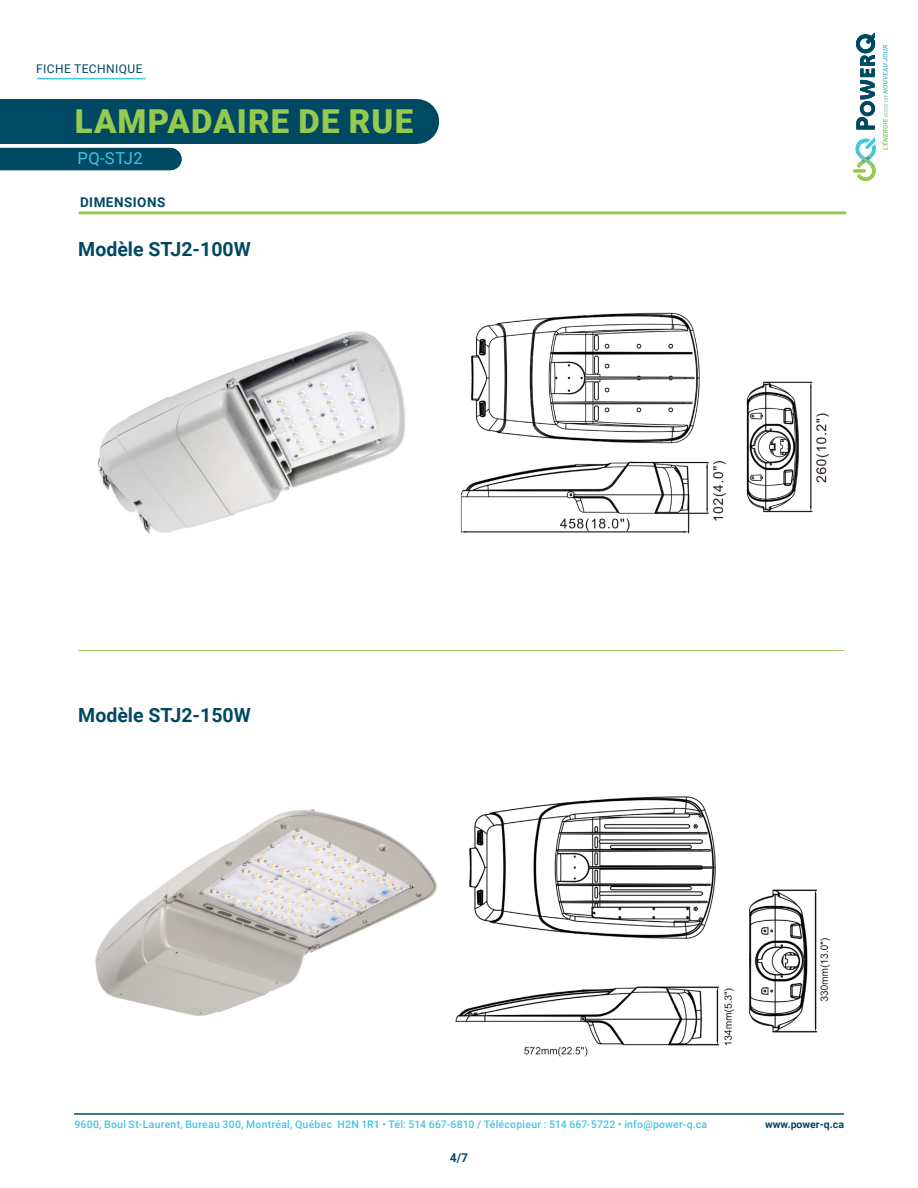
<style>
.page{position:relative;width:918px;height:1188px;background:#fff}
.page>*{position:absolute;margin:0;border:0;box-sizing:border-box;transform-origin:0 0}
.t1{font:900 33px "Roboto";letter-spacing:.035em;color:#96ca4e}
.t2{font:700 19.5px "Roboto";color:#004963}
.t3{font:16.5px "Roboto";letter-spacing:.035em;color:#44c5e0}
.t4{font:700 13.5px "Roboto";letter-spacing:.035em;color:#004963}
.t5{font:12px "Roboto";letter-spacing:.035em;color:#004963}
.t6{font:700 12px "Roboto";color:#004963}
.t7{font:500 10.5px "Roboto";letter-spacing:.02em;color:#44c5e0}
.t8{font:700 10.5px "Roboto";color:#004963}
</style>
<div class="page">
<hr style="left:37px;top:78px;width:108px;height:1px;background:#44c5e0">
<div style="left:0;top:99px;width:417px;height:45px;background:#004963"></div>
<div style="left:0;top:148px;width:171px;height:22px;background:#004963"></div>
<hr style="left:74px;top:1114px;width:770px;height:1px;background:#004963">
<svg style="left:856px;top:32px;width:19px;height:98px"></svg>
<svg style="left:853px;top:137px;width:23px;height:44px"></svg>
<svg style="left:883px;top:45px;width:5px;height:44px"></svg>
<hr style="left:80px;top:211px;width:765px;height:3px;background:#96ca4e">
<hr style="left:78px;top:650px;width:766px;height:1px;background:#96ca4e">
<img style="left:97px;top:331px;width:309px;height:203px">
<img style="left:95px;top:809px;width:342px;height:207px">
<img style="left:455px;top:796px;width:375px;height:261px">
<img style="left:460px;top:312px;width:370px;height:222px">
<p class="t5" style="left:36px;top:60px;width:108px">FICHE TECHNIQUE</p>
<h1 class="t1" style="left:75px;top:98px;width:340px">LAMPADAIRE DE RUE</h1>
<h3 class="t3" style="left:78px;top:147px;width:67px">PQ-STJ2</h3>
<p class="t4" style="left:80px;top:193px;width:87px">DIMENSIONS</p>
<h2 class="t2" style="left:78px;top:235px;width:174px">Modèle STJ2-100W</h2>
<h2 class="t2" style="left:78px;top:701px;width:174px">Modèle STJ2-150W</h2>
<p class="t7" style="left:74px;top:1117px;width:634px">9600, Boul St-Laurent, Bureau 300, Montréal, Québec H2N 1R1 • Tél: 514 667-6810 / Télécopieur : 514 667-5722 • info@power-q.ca</p>
<p class="t8" style="left:765px;top:1117px;width:80px">www.power-q.ca</p>
<p class="t6" style="left:450px;top:1149px;width:20px">4/7</p>
</div>
